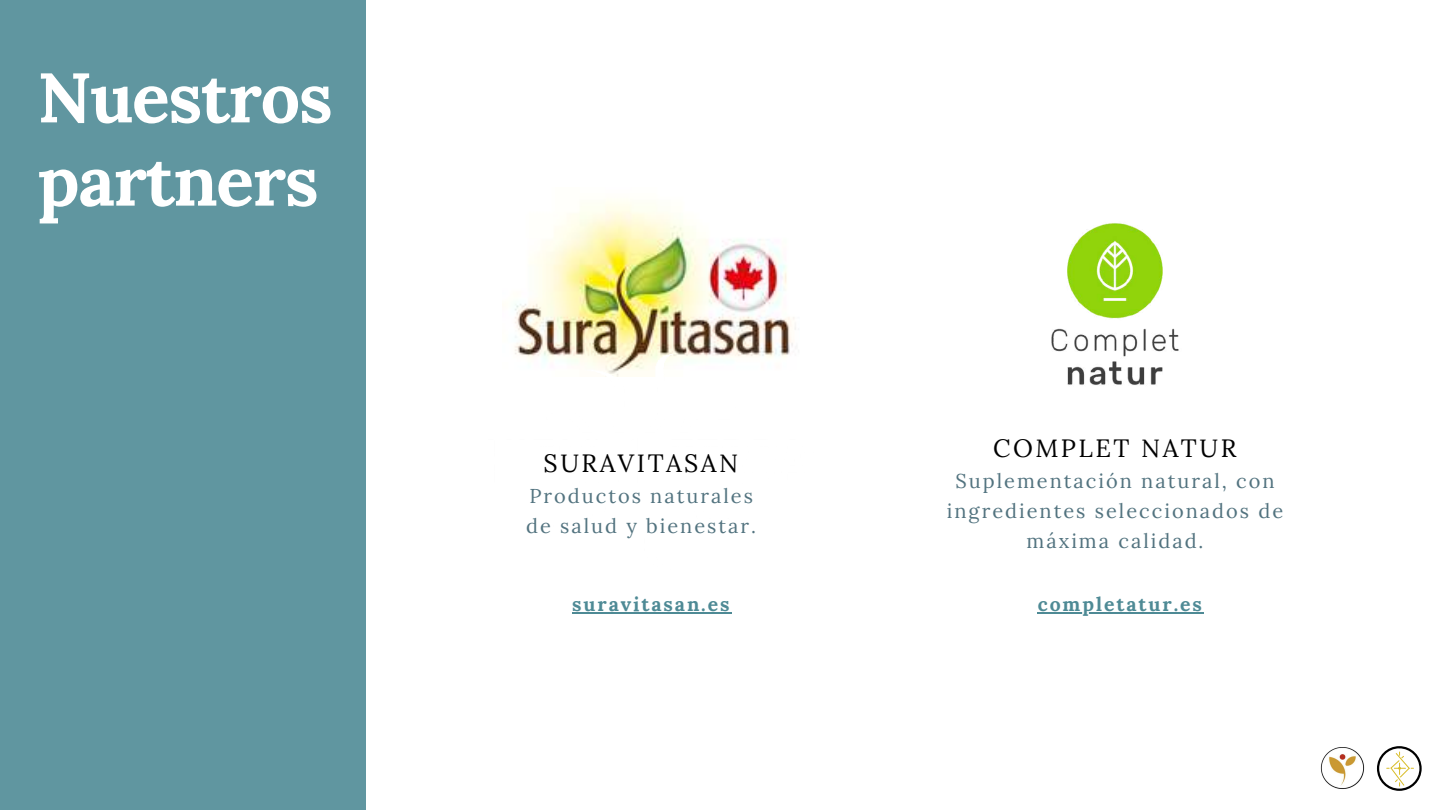
<style>
.page{position:relative;width:1440px;height:810px;background:#fff}
.page>*{position:absolute;margin:0;border:0;box-sizing:border-box;transform-origin:0 0}
.t1{font:700 70px/83.2px "Lora";letter-spacing:-.02em;color:#fff}
.t2{font:25px "Lora";letter-spacing:.1em;color:#000}
.t3{font:20px/30px "Lora";letter-spacing:.1em;color:#52737f}
.t4{font:700 19.4px "Lora";letter-spacing:.1em;color:#4e8a95}
</style>
<div class="page">
<div style="left:0;top:0;width:366px;height:810px;background:#6096a0"></div>
<img style="left:514px;top:200px;width:282px;height:155px">
<img style="left:521px;top:355px;width:265px;height:22px">
<img style="left:1051px;top:223px;width:128px;height:162px">
<img style="left:1320px;top:747px;width:45px;height:42px">
<svg style="left:1377px;top:746px;width:45px;height:45px"></svg>
<hr style="left:1038px;top:612px;width:166px;height:2px;background:#4e8a95">
<hr style="left:572px;top:612px;width:160px;height:2px;background:#4e8a95">
<h1 class="t1" style="left:38px;top:55px;width:297px">Nuestros partners</h1>
<p class="t2" style="left:544px;top:447px;width:196px">SURAVITASAN</p>
<p class="t3" style="left:526px;top:481px;width:231px">Productos naturales de salud y bienestar.</p>
<p class="t2" style="left:993px;top:432px;width:245px">COMPLET NATUR</p>
<p class="t3" style="left:947px;top:466px;width:338px;text-align:center">Suplementación natural, con ingredientes seleccionados de máxima calidad.</p>
<p class="t4" style="left:572px;top:591px;width:159px">suravitasan.es</p>
<p class="t4" style="left:1038px;top:591px;width:166px">completatur.es</p>
</div>
